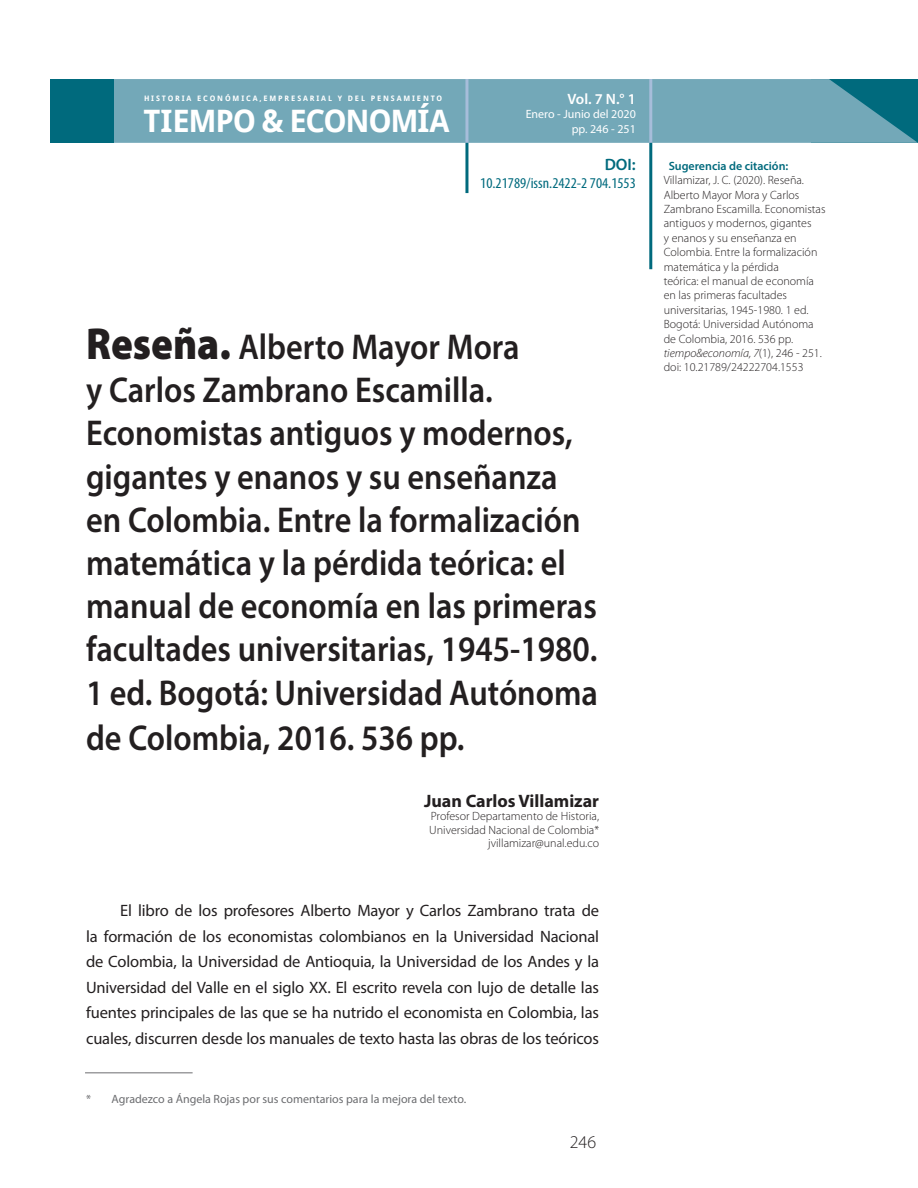
<style>
.page{position:relative;width:918px;height:1188px;background:#fff}
.page>*{position:absolute;margin:0;border:0;box-sizing:border-box;transform-origin:0 0}
.t1{font:600 36px/43.3px "Myriad Pro";color:#231f20;scale:.9 1}
.t2{font:700 30.9px "Droid Sans";letter-spacing:-.04em;color:#fff}
.t3{font:700 18px "Myriad Pro";color:#231f20}
.t4{font:300 18px "Myriad Pro";color:#231f20}
.t5{font:16.5px/25.5px "Myriad Pro";letter-spacing:-.01em;color:#231f20;text-align:justify}
.t6{font:600 16.5px "Myriad Pro";color:#006a7d}
.t7{font:condensed 15px "Myriad Pro";color:#006a7d;scale:1.06 1}
.t8{font:600 15px "Myriad Pro";color:#fff}
.t9{font:300 12px/14.4px "Myriad Pro";color:#231f20;text-align:right}
.t10{font:12px "Myriad Pro";color:#6c6d70}
.t11{font:12px "Myriad Pro";color:#fff}
.t12{font:700 7.5px "Droid Sans";letter-spacing:.25em;color:#fff}
.s1{font-weight:900;font-size:45px}
.s2{font-weight:700;font-stretch:condensed;color:#fff}
.s3{font-weight:600;color:#006a7d}
.s4{font-style:italic}
</style>
<div class="page">
<hr style="left:85px;top:1072px;width:108px;height:1px;background:#6c6d70">
<div style="left:114px;top:79px;width:804px;height:64px;background:#73a8b8"></div>
<div style="left:50px;top:79px;width:64px;height:64px;background:#006a7d"></div>
<hr style="left:465px;top:79px;width:3px;height:64px;background:#a7bdda">
<hr style="left:649px;top:79px;width:3px;height:64px;background:#a7bdda">
<hr style="left:649px;top:143px;width:3px;height:126px;background:#006a7d">
<hr style="left:465px;top:143px;width:3px;height:50px;background:#006a7d">
<p class="t12" style="left:144px;top:93px;width:300px">HISTORIA ECONÓMICA,EMPRESARIAL Y DEL PENSAMIENTO</p>
<h2 class="t2" style="left:143px;top:99px;width:308px">TIEMPO &amp; ECONOMÍA</h2>
<p class="t8" style="left:568px;top:89px;width:70px">Vol. 7 N.° 1</p>
<p class="t11" style="left:526px;top:107px;width:112px">Enero - Junio del 2020</p>
<p class="t11" style="left:572px;top:121px;width:66px">pp. 246 - 251</p>
<h3 class="t6" style="left:605px;top:154px;width:33px">DOI:</h3>
<p class="t7" style="left:480px;top:174px;width:148px">10.21789/issn.2422-2 704.1553</p>
<p class="t1" style="left:86px;top:324px;width:570px"><span class="s1">Reseña.</span> Alberto Mayor Mora<br>y Carlos Zambrano Escamilla.<br>Economistas antiguos y modernos, gigantes y enanos y su enseñanza en Colombia. Entre la formalización matemática y la pérdida teórica: el manual de economía en las primeras facultades universitarias, 1945-1980.<br>1 ed. Bogotá: Universidad Autónoma de Colombia, 2016. 536 pp.</p>
<h3 class="t3" style="left:424px;top:789px;width:177px">Juan Carlos Villamizar</h3>
<p class="t9" style="left:429px;top:810px;width:171px;line-height:13.5px">Profesor Departamento de Historia,<br>Universidad Nacional de Colombia* jvillamizar@unal.edu.co</p>
<p class="t5" style="left:86px;top:898px;width:515px;text-indent:34px">El libro de los profesores Alberto Mayor y Carlos Zambrano trata de la formación de los economistas colombianos en la Universidad Nacional de Colombia, la Universidad de Antioquia, la Universidad de los Andes y la Universidad del Valle en el siglo XX. El escrito revela con lujo de detalle las fuentes principales de las que se ha nutrido el economista en Colombia, las cuales, discurren desde los manuales de texto hasta las obras de los teóricos</p>
<p class="t10" style="left:86px;top:1092px;width:382px">* Agradezco a Ángela Rojas por sus comentarios para la mejora del texto.</p>
<h3 class="t4" style="left:570px;top:1132px;width:28px">246</h3>
<p class="t9" style="left:664px;top:158px;width:163px;text-align:left"><span class="s2">F</span><span class="s3">Sugerencia de citación:<br></span>Villamizar, J. C. (2020). Reseña.<br>Alberto Mayor Mora y Carlos<br>Zambrano Escamilla. Economistas antiguos y modernos, gigantes<br>y enanos y su enseñanza en<br>Colombia. Entre la formalización matemática y la pérdida<br>teórica: el manual de economía en las primeras facultades universitarias, 1945-1980. 1 ed.<br>Bogotá: Universidad Autónoma de Colombia, 2016. 536 pp. <span class="s4">tiempo&amp;economía, 7</span>(1), 246 - 251. doi: 10.21789/24222704.1553</p>
</div>
